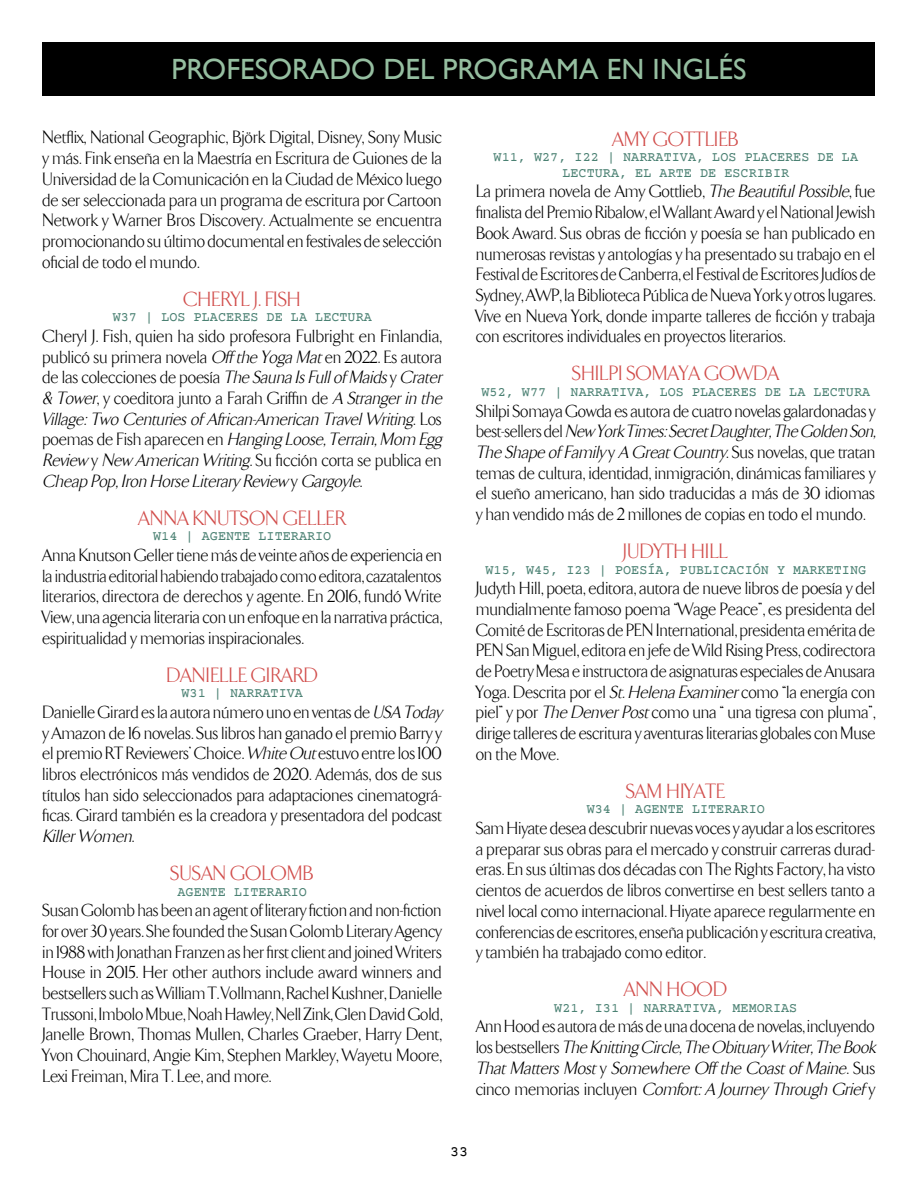
<style>
.page{position:relative;width:918px;height:1188px;background:#fff}
.page>*{position:absolute;margin:0;border:0;box-sizing:border-box;transform-origin:0 0}
.t1{font:29.25px "Gill Sans";color:#95bea0}
.t2{font:300 21px "TF Arrow";color:#d14d4b}
.t3{font:300 18px/20.7px "TF Arrow";color:#000;text-align:justify}
.t4{font:italic 300 18px/20.7px "TF Arrow";color:#000;text-align:justify}
.t5{font:15px "Courier Prime";color:#000}
.t6{font:13.5px "Courier Prime";color:#4b8173}
.s1{font-style:italic}
.s2{font-style:normal}
</style>
<div class="page">
<div style="left:43px;top:43px;width:832px;height:53px;background:#000"></div>
<h1 class="t1" style="left:171px;top:52px;width:574px">PROFESO RADO DEL PROGRAMA EN INGLÉS</h1>
<p class="t3" style="left:43px;top:128px;width:401px">Netflix, National Geographic, Björk Digital, Disney, Sony Music y más. Fink enseña en la Maestría en Escritura de Guiones de la Universidad de la Comunicación en la Ciudad de México luego de ser seleccionada para un programa de escritura por Cartoon Network y Warner Bros Discovery. Actualmente se encuentra promocionando su último documental en festivales de selección oficial de todo el mundo.</p>
<p class="t2" style="left:183px;top:288px;width:100px">Cheryl J. Fish</p>
<p class="t6" style="left:113px;top:309px;width:65px">W37 | LOS</p>
<p class="t6" style="left:194px;top:309px;width:17px">PLACERES</p>
<p class="t6" style="left:267px;top:309px;width:9px">DE</p>
<p class="t6" style="left:291px;top:309px;width:42px">LA LECTURA</p>
<p class="t3" style="left:43px;top:326px;width:405px;text-align:left">Cheryl J. Fish, quien ha sido profesora Fulbright en Finlandia, publicó su primera novela <span class="s1">Off the YogaMat</span>en 2022. Es autora de las colecciones de poesía <span class="s1">The SaunaIsFullof Maids</span>y <span class="s1">Crater &amp; Tower</span>, y coeditora junto a Farah Griffin de <span class="s1">A Strangerin the Village:Two Centuriesof African-American TravelWriting</span>. L o s p o e m a s d e F i s h a p a r e c e n e n <span class="s1">Hanging Loose,Terrain,Mom Egg Review</span> y <span class="s1">New American Writing</span>. Su ficción corta se publica en <span class="s1">Cheap Pop,Iron Horse Literary Review</span> y <span class="s1">Gargoyle</span>.</p>
<p class="t2" style="left:139px;top:507px;width:78px">Anna Knuts</p>
<p class="t2" style="left:249px;top:507px;width:45px">on Gelle</p>
<p class="t2" style="left:335px;top:507px;width:12px">r</p>
<p class="t6" style="left:153px;top:528px;width:66px">W14 | AGENTE</p>
<p class="t6" style="left:259px;top:528px;width:17px">LITERARIO</p>
<p class="t3" style="left:43px;top:545px;width:401px">Anna Knutson Geller tiene más de veinte años de experiencia en la industria editorial habiendo trabajado como editora, cazatalentos literarios, directora de derechos y agente. En 2016, fundó Write View, una agencia literaria con un enfoque en la narrativa práctica, espiritualidad y memorias inspiracionales.</p>
<p class="t2" style="left:166px;top:664px;width:36px">Danielle</p>
<p class="t2" style="left:251px;top:664px;width:64px">Gi rard</p>
<p class="t6" style="left:182px;top:685px;width:66px">W31 | NARRATIVA</p>
<p class="t3" style="left:43px;top:702px;width:401px">Danielle Girard es la autora número uno en ventas de <span class="s1">USA Today </span>y Amazon de 16 novelas. Sus libros han ganado el premio Barry y el premio RT Reviewers’ Choice. <span class="s1">White Out</span>estuvo entre los 100 libros electrónicos más vendidos de 2020. Además, dos de sus títulos han sido seleccionados para adaptaciones cinematográ&shy;ficas. Girard también es la creadora y presentadora del podcast <span class="s1">KillerWomen</span>.</p>
<p class="t2" style="left:171px;top:862px;width:143px">Susan Golomb</p>
<p class="t6" style="left:177px;top:884px;width:17px">AGENTE</p>
<p class="t6" style="left:234px;top:884px;width:17px">LITERARIO</p>
<p class="t3" style="left:43px;top:901px;width:401px">Susan Golomb has been an agent of literary fiction and non-fiction for over 30 years. She founded the Susan Golomb Literary Agency in 1988 with Jonathan Franzen as her first client and joined Writers House in 2015. Her other authors include award winners and bestsellers such as William T. Vollmann, Rachel Kushner, Danielle Trussoni, Imbolo Mbue, Noah Hawley, Nell Zink, Glen David Gold, Janelle Brown, Thomas Mullen, Charles Graeber, Harry Dent, Yvon Chouinard, Angie Kim, Stephen Markley, Wayetu Moore, Lexi Freiman, Mira T. Lee, and more.</p>
<p class="t2" style="left:613px;top:128px;width:82px">Amy Gottlieb</p>
<p class="t6" style="left:494px;top:149px;width:147px">W11, W27, I22 | NARRATIVA</p>
<p class="t6" style="left:696px;top:149px;width:33px">, LOS</p>
<p class="t6" style="left:745px;top:149px;width:17px">PLACERES</p>
<p class="t6" style="left:818px;top:149px;width:9px">DE</p>
<p class="t6" style="left:842px;top:149px;width:9px">LA</p>
<p class="t6" style="left:562px;top:165px;width:18px">LECTURA</p>
<p class="t6" style="left:619px;top:165px;width:58px">, EL ARTE</p>
<p class="t6" style="left:700px;top:165px;width:9px">DE</p>
<p class="t6" style="left:724px;top:165px;width:18px">ESCRIBIR</p>
<p class="t3" style="left:476px;top:182px;width:401px">La primera novela de Amy Gottlieb, <span class="s1">The BeautifulPossible</span>, fue finalista del Premio Ribalow, el Wallant Award y el National Jewish Book Award. Sus obras de ficción y poesía se han publicado en numerosas revistas y antologías y ha presentado su trabajo en el Festival de Escritores de Canberra, el Festival de Escritores Judíos de Sydney, AWP, la Biblioteca Pública de Nueva York y otros lugares.<br>Vive en Nueva York, donde imparte talleres de ficción y trabaja con escritores individuales en proyectos literarios.</p>
<p class="t2" style="left:572px;top:363px;width:209px">Shilpi Somaya Gowda</p>
<p class="t6" style="left:481px;top:384px;width:107px">W52, W77 | NARRATIVA</p>
<p class="t6" style="left:643px;top:384px;width:33px">, LOS</p>
<p class="t6" style="left:692px;top:384px;width:17px">PLACERES</p>
<p class="t6" style="left:765px;top:384px;width:9px">DE</p>
<p class="t6" style="left:789px;top:384px;width:42px">LA LECTURA</p>
<p class="t3" style="left:476px;top:401px;width:405px;text-align:left">Shilpi Somaya Gowda es autora de cuatro novelas galardonadas y b e s t - s e l l e r s d e l <span class="s1">New York Times:SecretDaughter,TheGolden Son, The Shape of Family</span> y <span class="s1">A GreatCountry</span>. S u s n o v e l a s , q u e t r a t a n temas de cultura, identidad, inmigración, dinámicas familiares y el sueño americano, han sido traducidas a más de 30 idiomas y han vendido más de 2 millones de copias en todo el mundo.</p>
<p class="t2" style="left:623px;top:540px;width:17px">Judyth</p>
<p class="t2" style="left:691px;top:540px;width:23px">Hill</p>
<p class="t6" style="left:486px;top:562px;width:147px">W15, W45, I23 | POESÍA</p>
<p class="t6" style="left:664px;top:562px;width:34px">, PUBLICACIÓN</p>
<p class="t6" style="left:777px;top:562px;width:58px">Y MARKETING</p>
<p class="t3" style="left:476px;top:578px;width:401px">Judyth Hill, poeta, editora, autora de nueve libros de poesía y del mundialmente famoso poema “Wage Peace”, es presidenta del Comité de Escritoras de PEN International, presidenta emérita de PEN San Miguel, editora en jefe de Wild Rising Press, codirectora de Poetry Mesa e instructora de asignaturas especiales de Anusara Yoga. Descrita por el <span class="s1">St.HelenaExaminer</span>como “la energía con piel” y por <span class="s1">The DenverPost</span>como una “ una tigresa con pluma”, dirige talleres de escritura y aventuras literarias globales con Muse on the Move.</p>
<p class="t2" style="left:626px;top:780px;width:91px">Sam Hiyate</p>
<p class="t6" style="left:587px;top:801px;width:66px">W34 | AGENTE</p>
<p class="t6" style="left:692px;top:801px;width:17px">LITERARIO</p>
<p class="t3" style="left:476px;top:818px;width:401px">Sam Hiyate desea descubrir nuevas voces y ayudar a los escritores a preparar sus obras para el mercado y construir carreras durad&shy;eras. En sus últimas dos décadas con The Rights Factory, ha visto cientos de acuerdos de libros convertirse en best sellers tanto a nivel local como internacional. Hiyate aparece regularmente en conferencias de escritores, enseña publicación y escritura creativa, y también ha trabajado como editor.</p>
<p class="t2" style="left:624px;top:979px;width:14px">Ann</p>
<p class="t2" style="left:667px;top:979px;width:57px">Hood</p>
<p class="t6" style="left:554px;top:1000px;width:107px">W21, I31 | NARRATIVA</p>
<p class="t6" style="left:716px;top:1000px;width:34px">, MEMORIAS</p>
<p class="t4" style="left:476px;top:1017px;width:401px"><span class="s2">Ann Hood es autora de más de una docena de novelas, incluyendo l o s b e s t s e l l e r s</span> The KnittingCircle,The Obituary Writer,The Book ThatMattersMost<span class="s2">y</span> Somewhere Off the Coastof Maine<span class="s2">. S u s cinco memorias incluyen</span> Comfort:A Journey Through Grief <span class="s2">y</span></p>
<p class="t5" style="left:450px;top:1143px;width:19px">33</p>
</div>
